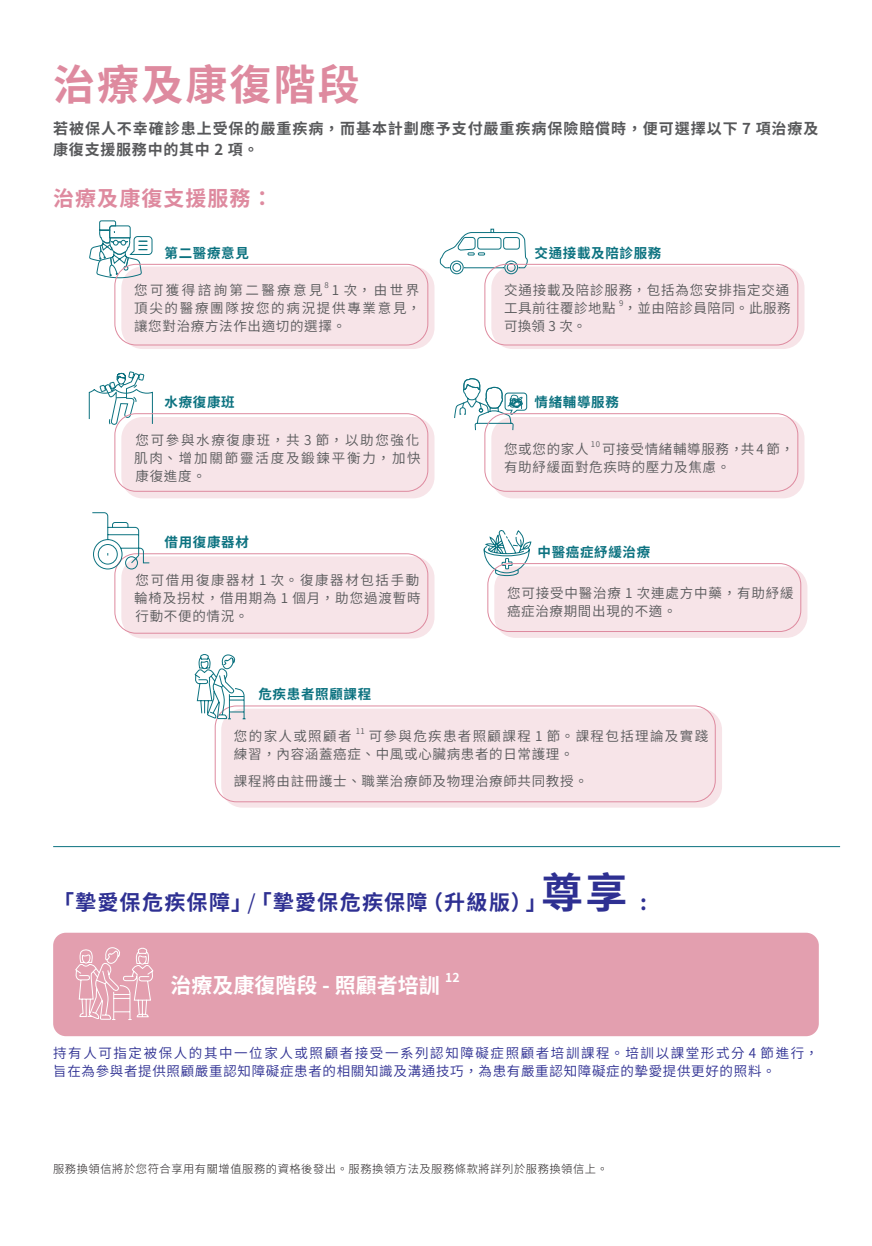
<style>
.page{position:relative;width:872px;height:1246px;background:#fff}
.page>*{position:absolute;margin:0;border:0;box-sizing:border-box;transform-origin:0 0}
.t1{font:700 42px "Source Han Sans TW";letter-spacing:.05em;color:#de8a9f}
.t2{font:700 21px "Source Han Sans TW";letter-spacing:.06em;color:#2e3092}
.t3{font:700 21px "Source Han Sans TW";color:#fff}
.t4{font:700 21px "Source Han Sans TW";letter-spacing:.05em;color:#de8a9f}
.t5{font:700 15px/21px "Source Han Sans TW";letter-spacing:.065em;color:#57585a}
.t6{font:13.5px/18px "Source Han Sans TW";letter-spacing:.06em;color:#57585a}
.t7{font:13.5px/18px "Source Han Sans TW";letter-spacing:.05em;color:#2e3092}
.t8{font:700 13.5px "Source Han Sans TW";letter-spacing:.05em;color:#0c7280}
.t9{font:13.5px "Source Han Sans TW";letter-spacing:.18em;color:#57585a}
.t10{font:13.5px "Source Han Sans TW";letter-spacing:.035em;color:#57585a}
.t11{font:13.5px "Source Han Sans TW";letter-spacing:.1em;color:#57585a}
.t12{font:700 12.3px "Source Han Sans TW";color:#fff}
.t13{font:300 11.25px "Source Han Sans TW";letter-spacing:.05em;color:#231f20}
.t14{font:7.8px "Source Han Sans TW";color:#57585a}
.s1{font-weight:400}
.s2{font-size:42px}
</style>
<div class="page">
<div style="left:53px;top:933px;width:766px;height:103px;background:#e39faf;border-radius:13px"></div>
<svg style="left:75px;top:947px;width:79px;height:73px"></svg>
<div style="left:121px;top:267px;width:313px;height:82px;background:#f7e4e8;border-radius:21px"></div>
<svg style="left:89px;top:220px;width:64px;height:59px"></svg>
<div style="left:114px;top:264px;width:314px;height:81px;border:1px solid #de8a9f;border-radius:21px"></div>
<div style="left:121px;top:417px;width:313px;height:81px;background:#f7e4e8;border-radius:21px"></div>
<svg style="left:88px;top:371px;width:65px;height:55px"></svg>
<div style="left:114px;top:413px;width:314px;height:79px;border:1px solid #de8a9f;border-radius:21px"></div>
<div style="left:121px;top:556px;width:313px;height:82px;background:#f7e4e8;border-radius:21px"></div>
<div style="left:114px;top:553px;width:314px;height:81px;border:1px solid #de8a9f;border-radius:21px"></div>
<div style="left:221px;top:709px;width:501px;height:99px;background:#f7e4e8;border-radius:21px"></div>
<div style="left:215px;top:705px;width:500px;height:97px;border:1px solid #de8a9f;border-radius:21px"></div>
<div style="left:491px;top:417px;width:313px;height:81px;background:#f7e4e8;border-radius:21px"></div>
<svg style="left:454px;top:378px;width:73px;height:53px"></svg>
<div style="left:484px;top:413px;width:314px;height:79px;border:1px solid #de8a9f;border-radius:21px"></div>
<div style="left:494px;top:566px;width:313px;height:72px;background:#f7e4e8;border-radius:21px"></div>
<svg style="left:483px;top:530px;width:48px;height:46px"></svg>
<div style="left:487px;top:563px;width:314px;height:69px;border:1px solid #de8a9f;border-radius:21px"></div>
<div style="left:491px;top:267px;width:313px;height:82px;background:#f7e4e8;border-radius:21px"></div>
<svg style="left:439px;top:228px;width:89px;height:47px"></svg>
<div style="left:484px;top:264px;width:314px;height:81px;border:1px solid #de8a9f;border-radius:21px"></div>
<hr style="left:53px;top:846px;width:787px;height:1px;background:#0c7280">
<svg style="left:194px;top:654px;width:52px;height:66px"></svg>
<svg style="left:92px;top:512px;width:58px;height:58px"></svg>
<p class="t1" style="left:53px;top:61px;width:308px">治療及康復階段</p>
<p class="t5" style="left:53px;top:118px;width:767px">若被保人不幸確診患上受保的嚴重疾病，而基本計劃應予支付嚴重疾病保險賠償時，便可選擇以下 7 項治療及康復支援服務中的其中 2 項。</p>
<p class="t4" style="left:53px;top:186px;width:221px">治療及康復支援服務：</p>
<p class="t8" style="left:164px;top:245px;width:86px">第二醫療意見</p>
<p class="t9" style="left:134px;top:282px;width:190px">您可獲得諮詢第二醫療意見</p>
<p class="t14" style="left:324px;top:281px;width:6px">8</p>
<p class="t6" style="left:134px;top:281px;width:288px;text-align:justify;text-indent:198px">1 次，由世界頂尖的醫療團隊按您的病況提供專業意見，讓您對治療方法作出適切的選擇。</p>
<p class="t8" style="left:164px;top:394px;width:72px">水療復康班</p>
<p class="t6" style="left:134px;top:431px;width:288px;text-align:justify">您可參與水療復康班，共 3 節，以助您強化肌肉、增加關節靈活度及鍛鍊平衡力，加快康復進度。</p>
<p class="t8" style="left:164px;top:534px;width:86px">借用復康器材</p>
<p class="t6" style="left:134px;top:571px;width:288px;text-align:justify">您可借用復康器材 1 次。復康器材包括手動輪椅及拐杖，借用期為 1 個月，助您過渡暫時行動不便的情況。</p>
<p class="t8" style="left:258px;top:687px;width:114px">危疾患者照顧課程</p>
<p class="t8" style="left:534px;top:245px;width:128px">交通接載及陪診服務</p>
<p class="t6" style="left:504px;top:281px;width:286px">交通接載及陪診服務，包括為您安排指定交通工具前往覆診地點</p>
<p class="t14" style="left:619px;top:299px;width:6px">9</p>
<p class="t10" style="left:623px;top:300px;width:169px">，並由陪診員陪同。此服務</p>
<p class="t6" style="left:504px;top:317px;width:84px">可換領 3 次。</p>
<p class="t8" style="left:534px;top:394px;width:86px">情緒輔導服務</p>
<p class="t6" style="left:504px;top:440px;width:86px">您或您的家人</p>
<p class="t14" style="left:591px;top:440px;width:11px">10</p>
<p class="t6" style="left:504px;top:440px;width:291px;text-indent:98px">可接受情緒輔導服務，共 4 節，有助紓緩面對危疾時的壓力及焦慮。</p>
<p class="t8" style="left:537px;top:544px;width:114px">中醫癌症紓緩治療</p>
<p class="t6" style="left:507px;top:585px;width:288px">您可接受中醫治療 1 次連處方中藥，有助紓緩癌症治療期間出現的不適。</p>
<p class="t11" style="left:234px;top:728px;width:119px">您的家人或照顧者</p>
<p class="t14" style="left:356px;top:727px;width:11px">11</p>
<p class="t6" style="left:234px;top:727px;width:476px;text-indent:135px">可參與危疾患者照顧課程 1 節。課程包括理論及實踐練習，內容涵蓋癌症、中風或心臟病患者的日常護理。</p>
<p class="t6" style="left:234px;top:772px;width:355px">課程將由註冊護士、職業治療師及物理治療師共同教授。</p>
<p class="t2" style="left:53px;top:890px;width:595px">「摯愛保危疾保障」<span class="s1">/</span>「摯愛保危疾保障（升級版）」<span class="s2">尊享</span> :</p>
<p class="t3" style="left:170px;top:973px;width:271px">治療及康復階段 - 照顧者培訓</p>
<p class="t12" style="left:445px;top:971px;width:16px">12</p>
<p class="t7" style="left:53px;top:1045px;width:766px">持有人可指定被保人的其中一位家人或照顧者接受一系列認知障礙症照顧者培訓課程。培訓以課堂形式分 4 節進行，旨在為參與者提供照顧嚴重認知障礙症患者的相關知識及溝通技巧，為患有嚴重認知障礙症的摯愛提供更好的照料。</p>
<p class="t13" style="left:53px;top:1163px;width:556px">服務換領信將於您符合享用有關增值服務的資格後發出。服務換領方法及服務條款將詳列於服務換領信上。</p>
</div>
